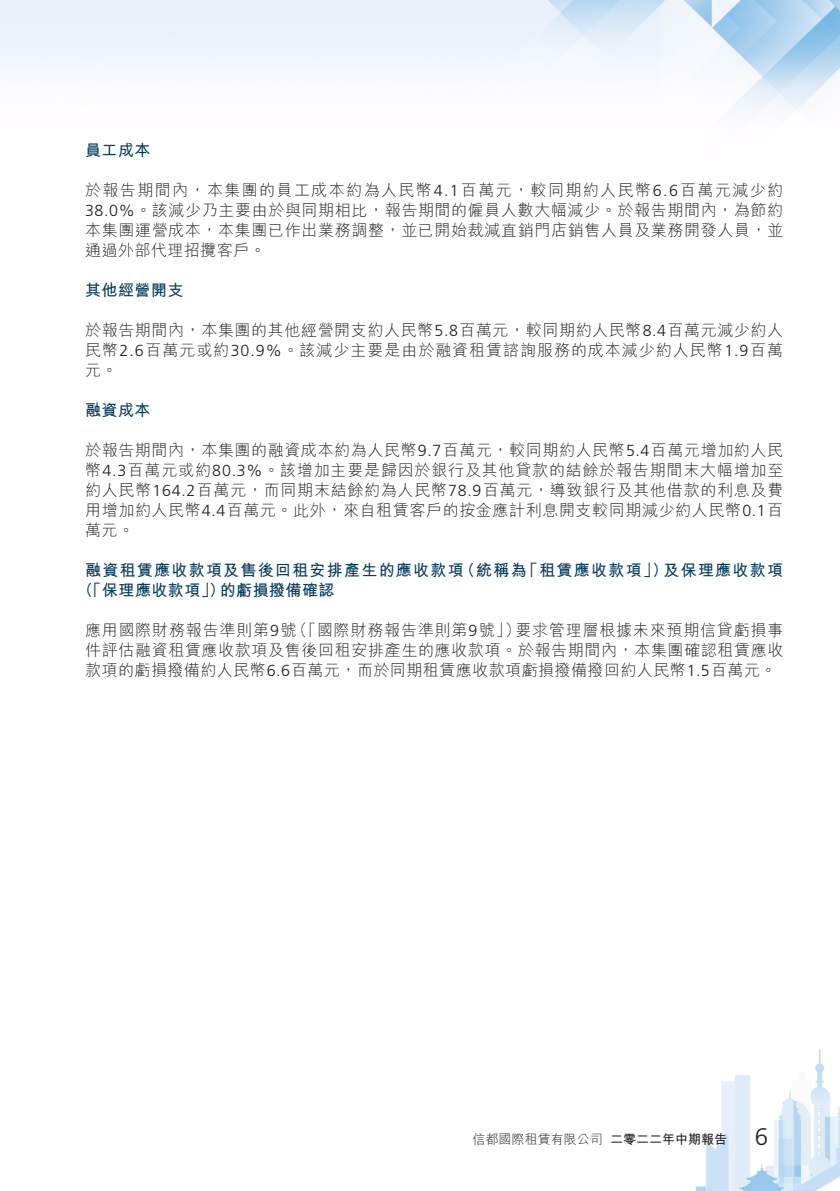
<style>
.page{position:relative;width:840px;height:1191px;background:#fff}
.page>*{position:absolute;margin:0;border:0;box-sizing:border-box;transform-origin:0 0}
.t1{font:300 24px "Frutiger LT Std";color:#231f20}
.t2{font:300 16px/20px "M Hei HK";letter-spacing:.04em;color:#231f20;text-align:justify}
.t3{font:700 16px/20px "M Hei HK";letter-spacing:.08em;color:#073c5e;text-align:center}
.t4{font:300 13px "M Hei HK";color:#231f20}
.t5{font:700 13px "M Hei HK";color:#231f20}
.s1{font-family:"Frutiger LT Std"}
</style>
<div class="page">
<img style="left:0;top:0;width:839px;height:1191px">
<p class="t3" style="left:85px;top:139px;width:67px">員工成本</p>
<p class="t2" style="left:85px;top:180px;width:699px">於報告期間內，本集團的員工成本約為人民幣<span class="s1">4.1</span>百萬元，較同期約人民幣<span class="s1">6.6</span>百萬元減少約<span class="s1">38.0%</span>。該減少乃主要由於與同期相比，報告期間的僱員人數大幅減少。於報告期間內，為節約本集團運營成本，本集團已作出業務調整，並已開始裁減直銷門店銷售人員及業務開發人員，並通過外部代理招攬客戶。</p>
<p class="t3" style="left:85px;top:279px;width:100px">其他經營開支</p>
<p class="t2" style="left:85px;top:320px;width:699px">於報告期間內，本集團的其他經營開支約人民幣<span class="s1">5.8</span>百萬元，較同期約人民幣<span class="s1">8.4</span>百萬元減少約人民幣<span class="s1">2.6</span>百萬元或約<span class="s1">30.9%</span>。該減少主要是由於融資租賃諮詢服務的成本減少約人民幣<span class="s1">1.9</span>百萬元。</p>
<p class="t3" style="left:85px;top:399px;width:67px">融資成本</p>
<p class="t2" style="left:85px;top:440px;width:699px">於報告期間內，本集團的融資成本約為人民幣<span class="s1">9.7</span>百萬元，較同期約人民幣<span class="s1">5.4</span>百萬元增加約人民幣<span class="s1">4.3</span>百萬元或約<span class="s1">80.3%</span>。該增加主要是歸因於銀行及其他貸款的結餘於報告期間末大幅增加至約人民幣<span class="s1">164.2</span>百萬元，而同期末結餘約為人民幣<span class="s1">78.9</span>百萬元，導致銀行及其他借款的利息及費用增加約人民幣<span class="s1">4.4</span>百萬元。此外，來自租賃客戶的按金應計利息開支較同期減少約人民幣<span class="s1">0.1</span>百萬元。</p>
<p class="t3" style="left:663px;top:559px;width:121px">及保理應收款項</p>
<p class="t3" style="left:85px;top:559px;width:380px">融資租賃應收款項及售後回租安排產生的應收款項的虧損撥備確認</p>
<p class="t3" style="left:522px;top:559px;width:147px">「租賃應收款項」）</p>
<p class="t3" style="left:459px;top:559px;width:69px">（統稱為</p>
<p class="t3" style="left:77px;top:579px;width:150px">（「保理應收款項」）</p>
<p class="t2" style="left:515px;top:620px;width:269px">要求管理層根據未來預期信貸虧損事</p>
<p class="t2" style="left:291px;top:620px;width:230px">（「國際財務報告準則第<span class="s1">9</span>號」）</p>
<p class="t2" style="left:85px;top:620px;width:699px;text-align:left">應用國際財務報告準則第<span class="s1">9</span>號<br>件評估融資租賃應收款項及售後回租安排產生的應收款項。於報告期間內，本集團確認租賃應收款項的虧損撥備約人民幣<span class="s1">6.6</span>百萬元，而於同期租賃應收款項虧損撥備撥回約人民幣<span class="s1">1.5</span>百萬元。</p>
<p class="t4" style="left:472px;top:1132px;width:131px">信都國際租賃有限公司</p>
<p class="t5" style="left:609px;top:1130px;width:118px">二零二二年中期報告</p>
<h1 class="t1" style="left:754px;top:1123px;width:15px">6</h1>
</div>
